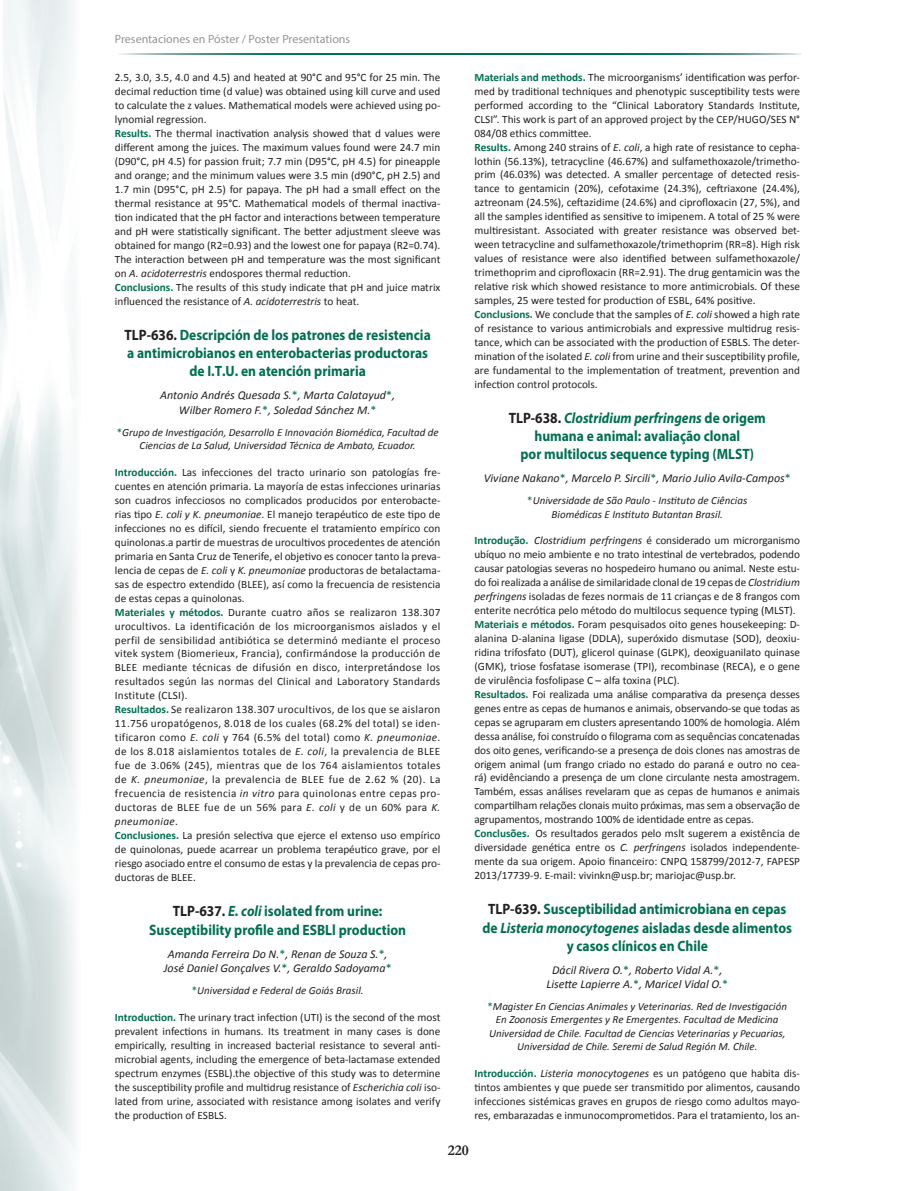
<style>
.page{position:relative;width:915px;height:1191px;background:#fff}
.page>*{position:absolute;margin:0;border:0;box-sizing:border-box;transform-origin:0 0}
.t1{font:700 15px/18.1px "Myriad Pro";color:#006f51;text-align:center;scale:.9 1}
.t2{font:700 15px "Garamond";color:#231f20}
.t3{font:italic 12px/14.5px "Calibri";color:#231f20;text-align:center}
.t4{font:12px "Myriad Pro";color:#939598}
.t5{font:11.25px/14px "Calibri";color:#231f20}
.t6{font:italic 10.95px/13.4px "Calibri";color:#231f20;text-align:center}
.s1{font-weight:700;color:#006f51}
.s2{font-style:italic}
.s3{color:#231f20}
.s4{font-style:normal;color:#006f51}
</style>
<div class="page">
<img style="left:0;top:0;width:76px;height:1191px">
<svg style="left:121px;top:53px;width:678px;height:2px"></svg>
<p class="t4" style="left:115px;top:31px;width:237px">Presentaciones en Póster / Poster Presentations</p>
<p class="t5" style="left:115px;top:70px;width:327px">2.5, 3.0, 3.5, 4.0 and 4.5) and heated at 90°C and 95°C for 25 min. The decimal reduction time (d value) was obtained using kill curve and used to calculate the z values. Mathematical models were achieved using po&shy;lynomial regression.<br><span class="s1">Results.</span> The thermal inactivation analysis showed that d values were different among the juices. The maximum values found were 24.7 min (D90°C, pH 4.5) for passion fruit; 7.7 min (D95°C, pH 4.5) for pineapple and orange; and the minimum values were 3.5 min (d90°C, pH 2.5) and 1.7 min (D95°C, pH 2.5) for papaya. The pH had a small effect on the thermal resistance at 95°C. Mathematical models of thermal inactiva&shy;tion indicated that the pH factor and interactions between temperature and pH were statistically significant. The better adjustment sleeve was obtained for mango (R2=0.93) and the lowest one for papaya (R2=0.74).<br>The interaction between pH and temperature was the most significant on <span class="s2">A. acidoterrestris</span> endospores thermal reduction.<br><span class="s1">Conclusions.</span> The results of this study indicate that pH and juice matrix influenced the resistance of <span class="s2">A. acidoterrestris</span> to heat.</p>
<h1 class="t1" style="left:124px;top:325px;width:341px"><span class="s3">TLP-636.</span> Descripción de los patrones de resistencia a antimicrobianos en enterobacterias productoras de I.T.U. en atención primaria</h1>
<p class="t3" style="left:160px;top:387px;width:236px">Antonio Andrés Quesada S.<span class="s4">*</span>, Marta Calatayud<span class="s4">*</span>,<br>Wilber Romero F.<span class="s4">*</span>, Soledad Sánchez M.<span class="s4">*</span></p>
<p class="t6" style="left:117px;top:425px;width:323px"><span class="s4">*</span>Grupo de Investigación, Desarrollo E Innovación Biomédica, Facultad de<br>Ciencias de La Salud, Universidad Técnica de Ambato, Ecuador.</p>
<p class="t5" style="left:115px;top:464px;width:327px"><span class="s1">Introducción.</span> Las infecciones del tracto urinario son patologías fre&shy;cuentes en atención primaria. La mayoría de estas infecciones urinarias son cuadros infecciosos no complicados producidos por enterobacte&shy;rias tipo <span class="s2">E. coli y K. pneumoniae</span>. El manejo terapéutico de este tipo de infecciones no es difícil, siendo frecuente el tratamiento empírico con quinolonas.a partir de muestras de urocultivos procedentes de atención primaria en Santa Cruz de Tenerife, el objetivo es conocer tanto la preva&shy;lencia de cepas de <span class="s2">E. coli</span> y <span class="s2">K. pneumoniae</span> productoras de betalactama&shy;sas de espectro extendido (BLEE), así como la frecuencia de resistencia de estas cepas a quinolonas.<br><span class="s1">Materiales y métodos.</span> Durante cuatro años se realizaron 138.307 urocultivos. La identificación de los microorganismos aislados y el perfil de sensibilidad antibiótica se determinó mediante el proceso vitek system (Biomerieux, Francia), confirmándose la producción de BLEE mediante técnicas de difusión en disco, interpretándose los resultados según las normas del Clinical and Laboratory Standards Institute (CLSI).<br><span class="s1">Resultados.</span> Se realizaron 138.307 urocultivos, de los que se aislaron 11.756 uropatógenos, 8.018 de los cuales (68.2% del total) se iden&shy;tificaron como <span class="s2">E. coli</span> y 764 (6.5% del total) como <span class="s2">K. pneumoniae</span>. de los 8.018 aislamientos totales de <span class="s2">E. coli</span>, la prevalencia de BLEE fue de 3.06% (245), mientras que de los 764 aislamientos totales de <span class="s2">K. pneumoniae</span>, la prevalencia de BLEE fue de 2.62 % (20). La frecuencia de resistencia <span class="s2">in vitro</span> para quinolonas entre cepas pro&shy;ductoras de BLEE fue de un 56% para <span class="s2">E. coli</span> y de un 60% para <span class="s2">K. pneumoniae</span>.<br><span class="s1">Conclusiones.</span> La presión selectiva que ejerce el extenso uso empírico de quinolonas, puede acarrear un problema terapéutico grave, por el riesgo asociado entre el consumo de estas y la prevalencia de cepas pro&shy;ductoras de BLEE.</p>
<h1 class="t1" style="left:149px;top:901px;width:287px"><span class="s3">TLP-637.</span> <span class="s2">E. coli</span> isolated from urine:<br>Susceptibility profile and ESBLl production</h1>
<p class="t3" style="left:164px;top:946px;width:229px">Amanda Ferreira Do N.<span class="s4">*</span>, Renan de Souza S.<span class="s4">*</span>,<br>José Daniel Gonçalves V.<span class="s4">*</span>, Geraldo Sadoyama<span class="s4">*</span></p>
<p class="t6" style="left:192px;top:983px;width:173px"><span class="s4">*</span>Universidad e Federal de Goiás Brasil.</p>
<p class="t5" style="left:115px;top:1009px;width:327px;text-align:justify"><span class="s1">Introduction.</span> The urinary tract infection (UTI) is the second of the most prevalent infections in humans. Its treatment in many cases is done empirically, resulting in increased bacterial resistance to several anti&shy;microbial agents, including the emergence of beta-lactamase extended spectrum enzymes (ESBL).the objective of this study was to determine the susceptibility profile and multidrug resistance of <span class="s2">Escherichia coli</span> iso&shy;lated from urine, associated with resistance among isolates and verify the production of ESBLS.</p>
<p class="t5" style="left:474px;top:70px;width:327px"><span class="s1">Materials and methods.</span> The microorganisms’ identification was perfor&shy;med by traditional techniques and phenotypic susceptibility tests were performed according to the “Clinical Laboratory Standards Institute, CLSI”. This work is part of an approved project by the CEP/HUGO/SES N° 084/08 ethics committee.<br><span class="s1">Results.</span> Among 240 strains of <span class="s2">E. coli</span>, a high rate of resistance to cepha&shy;lothin (56.13%), tetracycline (46.67%) and sulfamethoxazole/trimetho&shy;prim (46.03%) was detected. A smaller percentage of detected resis&shy;tance to gentamicin (20%), cefotaxime (24.3%), ceftriaxone (24.4%), aztreonam (24.5%), ceftazidime (24.6%) and ciprofloxacin (27, 5%), and all the samples identified as sensitive to imipenem. A total of 25 % were multiresistant. Associated with greater resistance was observed bet&shy;ween tetracycline and sulfamethoxazole/trimethoprim (RR=8). High risk values of resistance were also identified between sulfamethoxazole/ trimethoprim and ciprofloxacin (RR=2.91). The drug gentamicin was the relative risk which showed resistance to more antimicrobials. Of these samples, 25 were tested for production of ESBL, 64% positive.<br><span class="s1">Conclusions.</span> We conclude that the samples of <span class="s2">E. coli</span> showed a high rate of resistance to various antimicrobials and expressive multidrug resis&shy;tance, which can be associated with the production of ESBLS. The deter&shy;mination of the isolated <span class="s2">E. coli</span> from urine and their susceptibility profile, are fundamental to the implementation of treatment, prevention and infection control protocols.</p>
<h1 class="t1" style="left:508px;top:408px;width:287px"><span class="s3">TLP-638.</span> <span class="s2">Clostridium perfringens</span> de origem humana e animal: avaliação clonal<br>por multilocus sequence typing (MLST)</h1>
<p class="t3" style="left:483px;top:470px;width:308px">Viviane Nakano<span class="s4">*</span>, Marcelo P. Sircili<span class="s4">*</span>, Mario Julio Avila-Campos<span class="s4">*</span></p>
<p class="t6" style="left:527px;top:493px;width:221px"><span class="s4">*</span>Universidade de São Paulo - Instituto de Ciências<br>Biomédicas E Instituto Butantan Brasil.</p>
<p class="t5" style="left:474px;top:533px;width:327px"><span class="s1">Introdução.</span> <span class="s2">Clostridium perfringens</span> é considerado um microrganismo ubíquo no meio ambiente e no trato intestinal de vertebrados, podendo causar patologias severas no hospedeiro humano ou animal. Neste estu&shy;do foi realizada a análise de similaridade clonal de 19 cepas de <span class="s2">Clostridium perfringens</span> isoladas de fezes normais de 11 crianças e de 8 frangos com enterite necrótica pelo método do multilocus sequence typing (MLST).<br><span class="s1">Materiais e métodos.</span> Foram pesquisados oito genes housekeeping: D&shy;alanina D-alanina ligase (DDLA), superóxido dismutase (SOD), deoxiu&shy;ridina trifosfato (DUT), glicerol quinase (GLPK), deoxiguanilato quinase (GMK), triose fosfatase isomerase (TPI), recombinase (RECA), e o gene de virulência fosfolipase C – alfa toxina (PLC).<br><span class="s1">Resultados.</span> Foi realizada uma análise comparativa da presença desses genes entre as cepas de humanos e animais, observando-se que todas as cepas se agruparam em clusters apresentando 100% de homologia. Além dessa análise, foi construído o filograma com as sequências concatenadas dos oito genes, verificando-se a presença de dois clones nas amostras de origem animal (um frango criado no estado do paraná e outro no cea&shy;rá) evidênciando a presença de um clone circulante nesta amostragem.<br>Também, essas análises revelaram que as cepas de humanos e animais compartilham relações clonais muito próximas, mas sem a observação de agrupamentos, mostrando 100% de identidade entre as cepas.<br><span class="s1">Conclusões.</span> Os resultados gerados pelo mslt sugerem a existência de diversidade genética entre os <span class="s2">C. perfringens</span> isolados independente&shy;mente da sua origem. Apoio financeiro: CNPQ 158799/2012-7, FAPESP 2013/17739-9. E-mail: vivinkn@usp.br; mariojac@usp.br.</p>
<h1 class="t1" style="left:482px;top:899px;width:345px"><span class="s3">TLP-639.</span> Susceptibilidad antimicrobiana en cepas de <span class="s2">Listeria monocytogenes</span> aisladas desde alimentos y casos clínicos en Chile</h1>
<p class="t3" style="left:546px;top:962px;width:183px">Dácil Rivera O.<span class="s4">*</span>, Roberto Vidal A.<span class="s4">*</span>,<br>Lisette Lapierre A.<span class="s4">*</span>, Maricel Vidal O.<span class="s4">*</span></p>
<p class="t6" style="left:487px;top:999px;width:301px"><span class="s4">*</span>Magister En Ciencias Animales y Veterinarias. Red de Investigación En Zoonosis Emergentes y Re Emergentes. Facultad de Medicina Universidad de Chile. Facultad de Ciencias Veterinarias y Pecuarias, Universidad de Chile. Seremi de Salud Región M. Chile.</p>
<p class="t5" style="left:474px;top:1065px;width:327px;text-align:justify"><span class="s1">Introducción.</span> <span class="s2">Listeria monocytogenes</span> es un patógeno que habita dis&shy;tintos ambientes y que puede ser transmitido por alimentos, causando infecciones sistémicas graves en grupos de riesgo como adultos mayo&shy;res, embarazadas e inmunocomprometidos. Para el tratamiento, los an-</p>
<h1 class="t2" style="left:447px;top:1140px;width:23px">220</h1>
</div>
